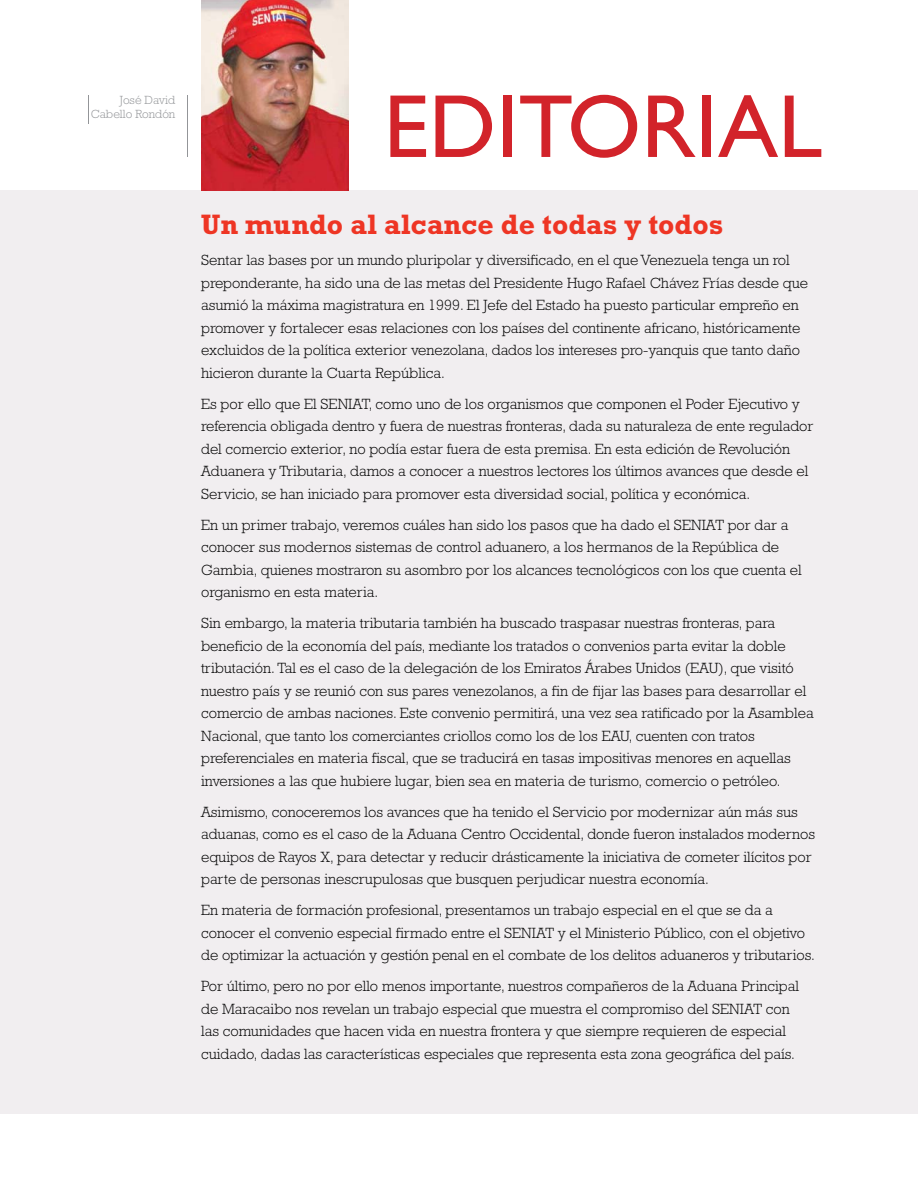
<style>
.page{position:relative;width:918px;height:1188px;background:#fff}
.page>*{position:absolute;margin:0;border:0;box-sizing:border-box;transform-origin:0 0}
.t1{font:90px "Gill Sans Std";color:#d2232a}
.t2{font:700 28.5px "Rockwell Std";color:#ee3524}
.t3{font:300 15px/22.5px "Rockwell Std";color:#000}
.t4{font:300 12px/14.4px "Rockwell Std";color:#939598;text-align:right}
</style>
<div class="page">
<div style="left:0;top:190px;width:918px;height:924px;background:#f1eef0"></div>
<hr style="left:188px;top:96px;width:1px;height:61px;background:#939598">
<svg style="left:88px;top:96px;width:1px;height:28px"></svg>
<img style="left:201px;top:0;width:147px;height:190px">
<p class="t4" style="left:91px;top:94px;width:86px">José David<br>Cabello Rondón</p>
<h1 class="t1" style="left:384px;top:73px;width:440px">EDITORIAL</h1>
<h2 class="t2" style="left:201px;top:214px;width:524px">Un mundo al alcance de todas y todos</h2>
<p class="t3" style="left:201px;top:250px;width:609px">Sentar las bases por un mundo pluripolar y diversificado, en el que Venezuela tenga un rol preponderante, ha sido una de las metas del Presidente Hugo Rafael Chávez Frías desde que asumió la máxima magistratura en 1999. El Jefe del Estado ha puesto particular empreño en promover y fortalecer esas relaciones con los países del continente africano, históricamente excluidos de la política exterior venezolana, dados los intereses pro-yanquis que tanto daño hicieron durante la Cuarta República.</p>
<p class="t3" style="left:201px;top:394px;width:614px">Es por ello que El SENIAT, como uno de los organismos que componen el Poder Ejecutivo y referencia obligada dentro y fuera de nuestras fronteras, dada su naturaleza de ente regulador del comercio exterior, no podía estar fuera de esta premisa. En esta edición de Revolución Aduanera y Tributaria, damos a conocer a nuestros lectores los últimos avances que desde el Servicio, se han iniciado para promover esta diversidad social, política y económica.</p>
<p class="t3" style="left:201px;top:515px;width:602px">En un primer trabajo, veremos cuáles han sido los pasos que ha dado el SENIAT por dar a conocer sus modernos sistemas de control aduanero, a los hermanos de la República de Gambia, quienes mostraron su asombro por los alcances tecnológicos con los que cuenta el organismo en esta materia.</p>
<p class="t3" style="left:201px;top:613px;width:614px">Sin embargo, la materia tributaria también ha buscado traspasar nuestras fronteras, para beneficio de la economía del país, mediante los tratados o convenios parta evitar la doble tributación. Tal es el caso de la delegación de los Emiratos Árabes Unidos (EAU), que visitó nuestro país y se reunió con sus pares venezolanos, a fin de fijar las bases para desarrollar el comercio de ambas naciones. Este convenio permitirá, una vez sea ratificado por la Asamblea Nacional, que tanto los comerciantes criollos como los de los EAU, cuenten con tratos preferenciales en materia fiscal, que se traducirá en tasas impositivas menores en aquellas inversiones a las que hubiere lugar, bien sea en materia de turismo, comercio o petróleo.</p>
<p class="t3" style="left:201px;top:802px;width:615px">Asimismo, conoceremos los avances que ha tenido el Servicio por modernizar aún más sus aduanas, como es el caso de la Aduana Centro Occidental, donde fueron instalados modernos equipos de Rayos X, para detectar y reducir drásticamente la iniciativa de cometer ilícitos por parte de personas inescrupulosas que busquen perjudicar nuestra economía.</p>
<p class="t3" style="left:201px;top:900px;width:615px">En materia de formación profesional, presentamos un trabajo especial en el que se da a conocer el convenio especial firmado entre el SENIAT y el Ministerio Público, con el objetivo de optimizar la actuación y gestión penal en el combate de los delitos aduaneros y tributarios.</p>
<p class="t3" style="left:201px;top:976px;width:600px">Por último, pero no por ello menos importante, nuestros compañeros de la Aduana Principal de Maracaibo nos revelan un trabajo especial que muestra el compromiso del SENIAT con las comunidades que hacen vida en nuestra frontera y que siempre requieren de especial cuidado, dadas las características especiales que representa esta zona geográfica del país.</p>
</div>
